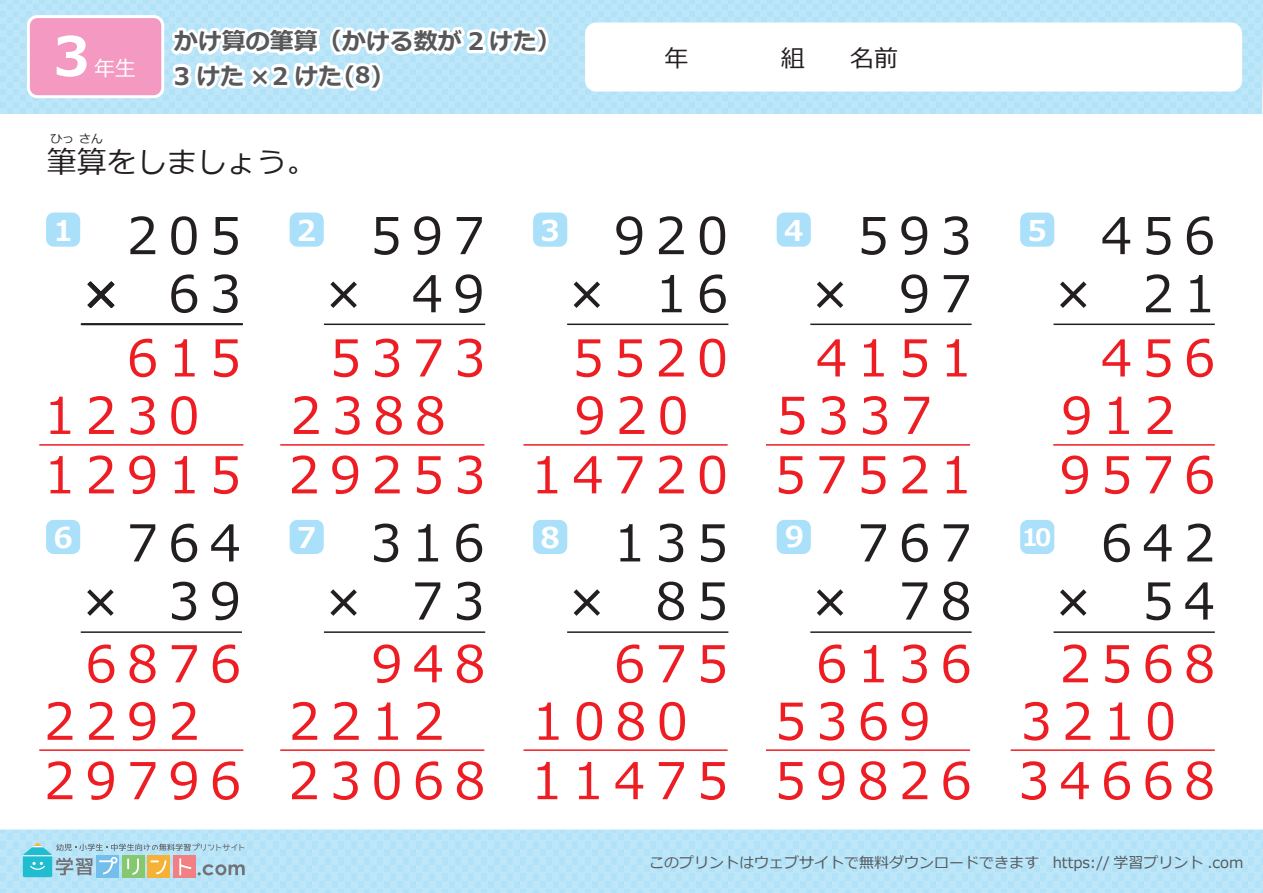
<style>
.page{position:relative;width:1263px;height:893px;background:#fff}
.page>*{position:absolute;margin:0;border:0;box-sizing:border-box;transform-origin:0 0}
.t1{font:700 54px "Meiryo";color:#fff}
.t2{font:50.55px "Meiryo";letter-spacing:.2em;color:#ee1d23}
.t3{font:50.55px/58.1px "Meiryo";letter-spacing:.2em;color:#231f20;text-align:right}
.t4{font:30px "Meiryo";color:#231f20}
.t5{font:700 28.65px "Meiryo";color:#fff}
.t6{font:700 24px "Meiryo";color:#57585a}
.t7{font:24px "Meiryo";color:#231f20}
.t8{font:700 24px "Meiryo";color:#fff}
.t9{font:21px "Meiryo";color:#fff}
.t10{font:15px "Meiryo";color:#56595b}
.t11{font:12px "Meiryo";color:#231f20}
.s1{font-size:22.5px}
</style>
<div class="page">
<svg style="left:0;top:0;width:1263px;height:114px;background:#b8e4f8"></svg>
<div style="left:585px;top:22px;width:657px;height:69px;background:#fff;border-radius:11px"></div>
<div style="left:27px;top:15px;width:137px;height:83px;border:6px solid #fff;border-radius:8px"></div>
<div style="left:30px;top:18px;width:131px;height:77px;background:#f499c2;border-radius:8px"></div>
<div style="left:0;top:829px;width:1263px;height:64px;background:#bde6f9"></div>
<svg style="left:23px;top:842px;width:222px;height:35px"></svg>
<div style="left:777px;top:213px;width:34px;height:34px;background:#aae0f9;border-radius:8px"></div>
<div style="left:533px;top:213px;width:34px;height:34px;background:#aae0f9;border-radius:8px"></div>
<div style="left:290px;top:213px;width:34px;height:34px;background:#aae0f9;border-radius:8px"></div>
<div style="left:1020px;top:213px;width:34px;height:34px;background:#aae0f9;border-radius:8px"></div>
<div style="left:46px;top:213px;width:34px;height:34px;background:#aae0f9;border-radius:8px"></div>
<div style="left:777px;top:520px;width:34px;height:34px;background:#aae0f9;border-radius:8px"></div>
<div style="left:533px;top:520px;width:34px;height:34px;background:#aae0f9;border-radius:8px"></div>
<div style="left:290px;top:520px;width:34px;height:34px;background:#aae0f9;border-radius:8px"></div>
<div style="left:1020px;top:520px;width:34px;height:34px;background:#aae0f9;border-radius:8px"></div>
<div style="left:46px;top:520px;width:34px;height:34px;background:#aae0f9;border-radius:8px"></div>
<hr style="left:81px;top:324px;width:162px;height:1px;background:#231f20">
<svg style="left:87px;top:281px;width:27px;height:27px"></svg>
<svg style="left:817px;top:281px;width:26px;height:27px"></svg>
<hr style="left:810px;top:324px;width:161px;height:1px;background:#231f20">
<svg style="left:574px;top:281px;width:26px;height:27px"></svg>
<hr style="left:567px;top:324px;width:161px;height:1px;background:#231f20">
<svg style="left:330px;top:281px;width:27px;height:27px"></svg>
<hr style="left:324px;top:324px;width:161px;height:1px;background:#231f20">
<svg style="left:1060px;top:281px;width:26px;height:27px"></svg>
<hr style="left:1053px;top:324px;width:162px;height:1px;background:#231f20">
<svg style="left:87px;top:589px;width:27px;height:27px"></svg>
<hr style="left:81px;top:631px;width:161px;height:2px;background:#231f20">
<svg style="left:817px;top:589px;width:26px;height:27px"></svg>
<hr style="left:810px;top:631px;width:161px;height:2px;background:#231f20">
<svg style="left:574px;top:589px;width:26px;height:27px"></svg>
<hr style="left:567px;top:631px;width:161px;height:2px;background:#231f20">
<svg style="left:330px;top:589px;width:27px;height:27px"></svg>
<hr style="left:324px;top:631px;width:161px;height:2px;background:#231f20">
<svg style="left:1060px;top:589px;width:26px;height:27px"></svg>
<hr style="left:1053px;top:631px;width:162px;height:2px;background:#231f20">
<hr style="left:766px;top:444px;width:204px;height:2px;background:#ee1d23">
<hr style="left:523px;top:444px;width:205px;height:2px;background:#ee1d23">
<hr style="left:280px;top:444px;width:204px;height:2px;background:#ee1d23">
<hr style="left:39px;top:444px;width:204px;height:2px;background:#ee1d23">
<hr style="left:766px;top:749px;width:204px;height:2px;background:#ee1d23">
<hr style="left:523px;top:749px;width:205px;height:2px;background:#ee1d23">
<hr style="left:280px;top:749px;width:204px;height:2px;background:#ee1d23">
<hr style="left:1011px;top:749px;width:204px;height:2px;background:#ee1d23">
<hr style="left:39px;top:749px;width:204px;height:2px;background:#ee1d23">
<hr style="left:1053px;top:444px;width:162px;height:2px;background:#ee1d23">
<svg style="left:165px;top:22px;width:388px;height:75px"></svg>
<p class="t1" style="left:53px;top:18px;width:38px">3</p>
<p class="t6" style="left:174px;top:25px;width:388px">かけ算の筆算（かける数が 2 けた）</p>
<p class="t9" style="left:94px;top:54px;width:43px">年生</p>
<p class="t7" style="left:664px;top:41px;width:25px">年</p>
<p class="t7" style="left:781px;top:41px;width:25px">組</p>
<p class="t7" style="left:850px;top:41px;width:49px">名前</p>
<p class="t6" style="left:174px;top:59px;width:209px">3 けた ×2 けた<span class="s1">(8)</span></p>
<p class="t11" style="left:51px;top:130px;width:54px">ひっ さん</p>
<p class="t4" style="left:47px;top:141px;width:272px">筆算をしましょう。</p>
<p class="t3" style="left:127px;top:209px;width:116px">205<br>63</p>
<p class="t3" style="left:614px;top:209px;width:116px">920<br>16</p>
<p class="t3" style="left:857px;top:209px;width:116px">593<br>97</p>
<p class="t3" style="left:370px;top:209px;width:116px">597<br>49</p>
<p class="t3" style="left:1101px;top:209px;width:116px">456<br>21</p>
<p class="t5" style="left:53px;top:210px;width:21px">1</p>
<p class="t5" style="left:297px;top:210px;width:21px">2</p>
<p class="t5" style="left:540px;top:210px;width:21px">3</p>
<p class="t5" style="left:784px;top:210px;width:21px">4</p>
<p class="t5" style="left:1027px;top:210px;width:21px">5</p>
<p class="t2" style="left:127px;top:323px;width:116px">615</p>
<p class="t2" style="left:330px;top:323px;width:157px">5373</p>
<p class="t2" style="left:572px;top:323px;width:157px">5520</p>
<p class="t2" style="left:816px;top:323px;width:157px">4151</p>
<p class="t2" style="left:1101px;top:323px;width:116px">456</p>
<p class="t2" style="left:44px;top:380px;width:157px">1230</p>
<p class="t2" style="left:290px;top:380px;width:157px">2388</p>
<p class="t2" style="left:574px;top:380px;width:116px">920</p>
<p class="t2" style="left:776px;top:380px;width:157px">5337</p>
<p class="t2" style="left:1061px;top:380px;width:116px">912</p>
<p class="t2" style="left:44px;top:440px;width:929px">12915 29253 14720 57521</p>
<p class="t2" style="left:1059px;top:440px;width:157px">9576</p>
<p class="t3" style="left:370px;top:517px;width:116px">316<br>73</p>
<p class="t3" style="left:1101px;top:517px;width:116px">642<br>54</p>
<p class="t3" style="left:614px;top:517px;width:116px">135<br>85</p>
<p class="t3" style="left:127px;top:517px;width:116px">764<br>39</p>
<p class="t3" style="left:857px;top:517px;width:116px">767<br>78</p>
<p class="t5" style="left:53px;top:517px;width:21px">6</p>
<p class="t5" style="left:297px;top:517px;width:21px">7</p>
<p class="t5" style="left:540px;top:517px;width:21px">8</p>
<p class="t5" style="left:785px;top:517px;width:21px">9</p>
<p class="t8" style="left:1022px;top:520px;width:31px">10</p>
<p class="t2" style="left:85px;top:629px;width:157px">6876</p>
<p class="t2" style="left:371px;top:629px;width:116px">948</p>
<p class="t2" style="left:614px;top:629px;width:116px">675</p>
<p class="t2" style="left:816px;top:629px;width:157px">6136</p>
<p class="t2" style="left:1059px;top:629px;width:157px">2568</p>
<p class="t2" style="left:44px;top:686px;width:157px">2292</p>
<p class="t2" style="left:289px;top:686px;width:157px">2212</p>
<p class="t2" style="left:532px;top:686px;width:157px">1080</p>
<p class="t2" style="left:775px;top:686px;width:157px">5369</p>
<p class="t2" style="left:1020px;top:686px;width:157px">3210</p>
<p class="t2" style="left:44px;top:746px;width:1173px">29796 23068 11475 59826 34668</p>
<p class="t10" style="left:649px;top:852px;width:596px">このプリントはウェブサイトで無料ダウンロードできます https:// 学習プリント .com</p>
</div>
